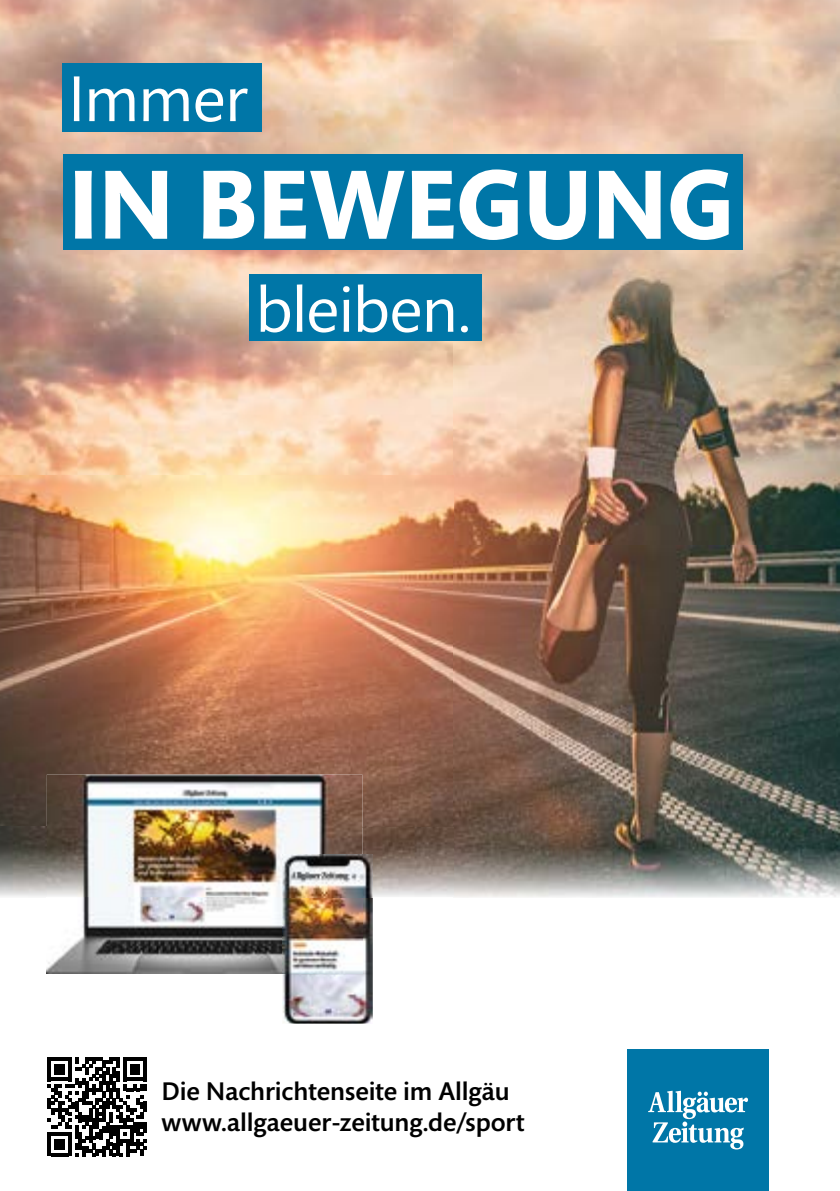
<style>
.page{position:relative;width:840px;height:1191px;background:#fff}
.page>*{position:absolute;margin:0;border:0;box-sizing:border-box;transform-origin:0 0}
.t1{font:700 100px "Mundo Sans Pro";letter-spacing:-.01em;color:#fff}
.t2{font:66px "Mundo Sans Pro";letter-spacing:-.015em;color:#fff}
.t3{font:500 26px/31.2px "Mundo Sans Pro";color:#000}
</style>
<div class="page">
<img style="left:0;top:0;width:453px;height:827px">
<img style="left:453px;top:0;width:386px;height:897px">
<img style="left:0;top:827px;width:47px;height:70px">
<img style="left:362px;top:827px;width:92px;height:70px">
<img style="left:47px;top:774px;width:315px;height:199px">
<img style="left:282px;top:854px;width:90px;height:169px">
<svg style="left:48px;top:1057px;width:99px;height:99px"></svg>
<div style="left:626px;top:1049px;width:142px;height:142px;background:#0076a7"></div>
<svg style="left:648px;top:1090px;width:99px;height:59px"></svg>
<div style="left:62px;top:154px;width:680px;height:96px;background:#0076a7"></div>
<div style="left:249px;top:274px;width:232px;height:66px;background:#0076a7"></div>
<div style="left:63px;top:63px;width:199px;height:69px;background:#0076a7"></div>
<h2 class="t2" style="left:68px;top:61px;width:181px">Immer</h2>
<h1 class="t1" style="left:68px;top:147px;width:668px">IN BEWEGUNG</h1>
<h2 class="t2" style="left:255px;top:271px;width:217px">bleiben.</h2>
<p class="t3" style="left:161px;top:1076px;width:364px">Die Nachrichtenseite im Allgäu www.allgaeuer-zeitung.de/sport</p>
</div>
